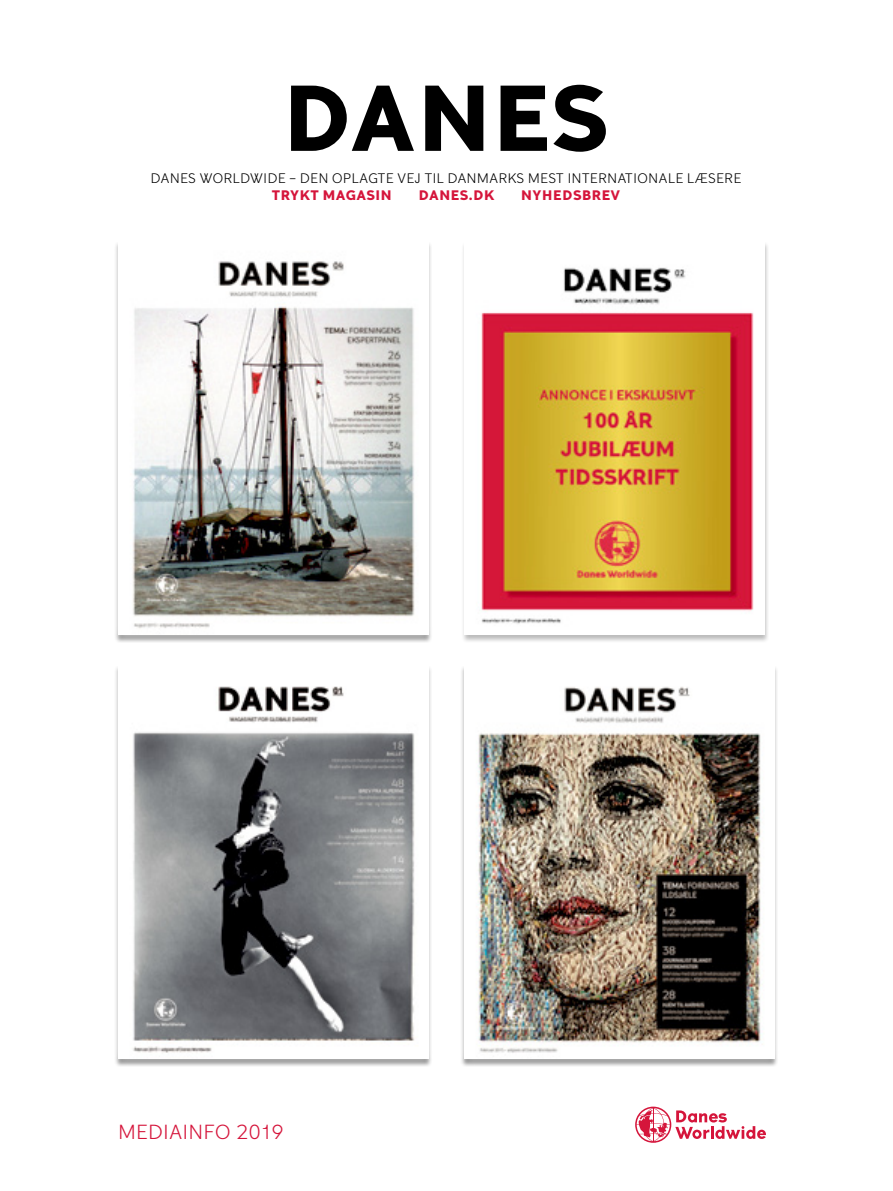
<style>
.page{position:relative;width:893px;height:1191px;background:#fff}
.page>*{position:absolute;margin:0;border:0;box-sizing:border-box;transform-origin:0 0}
.t1{font:700 89.1px "The Wave";letter-spacing:.015em;color:#000}
.t2{font:300 19.5px "The Wave";letter-spacing:.04em;color:#d5153b}
.t3{font:300 13.2px "The Wave";letter-spacing:.05em;color:#000}
.t4{font:700 13.2px "The Wave";letter-spacing:.05em;color:#d5153b}
</style>
<div class="page">
<div style="left:109px;top:656px;width:328px;height:412px;background:#fff;opacity:.75"></div>
<img style="left:118px;top:665px;width:310px;height:393px">
<div style="left:455px;top:656px;width:329px;height:412px;background:#fff;opacity:.75"></div>
<img style="left:465px;top:665px;width:309px;height:393px">
<div style="left:109px;top:232px;width:328px;height:412px;background:#fff;opacity:.75"></div>
<img style="left:118px;top:241px;width:310px;height:393px">
<svg style="left:635px;top:1106px;width:131px;height:36px"></svg>
<hr style="left:653px;top:1107px;width:1px;height:35px;background:#d5153b">
<div style="left:462px;top:242px;width:307px;height:400px;background:#000;opacity:.27"></div>
<img style="left:465px;top:242px;width:300px;height:392px">
<h1 class="t1" style="left:284px;top:61px;width:326px">DANES</h1>
<p class="t3" style="left:151px;top:170px;width:592px">DANES WORLDWIDE – DEN OPLAGTE VEJ TIL DANMARKS MEST INTERNATIONALE LÆSERE</p>
<p class="t4" style="left:272px;top:187px;width:121px">TRYKT MAGASIN</p>
<p class="t4" style="left:419px;top:187px;width:77px">DANES.DK</p>
<p class="t4" style="left:521px;top:187px;width:101px">NYHEDSBREV</p>
<h2 class="t2" style="left:118px;top:1120px;width:167px">MEDIAINFO 2019</h2>
</div>
